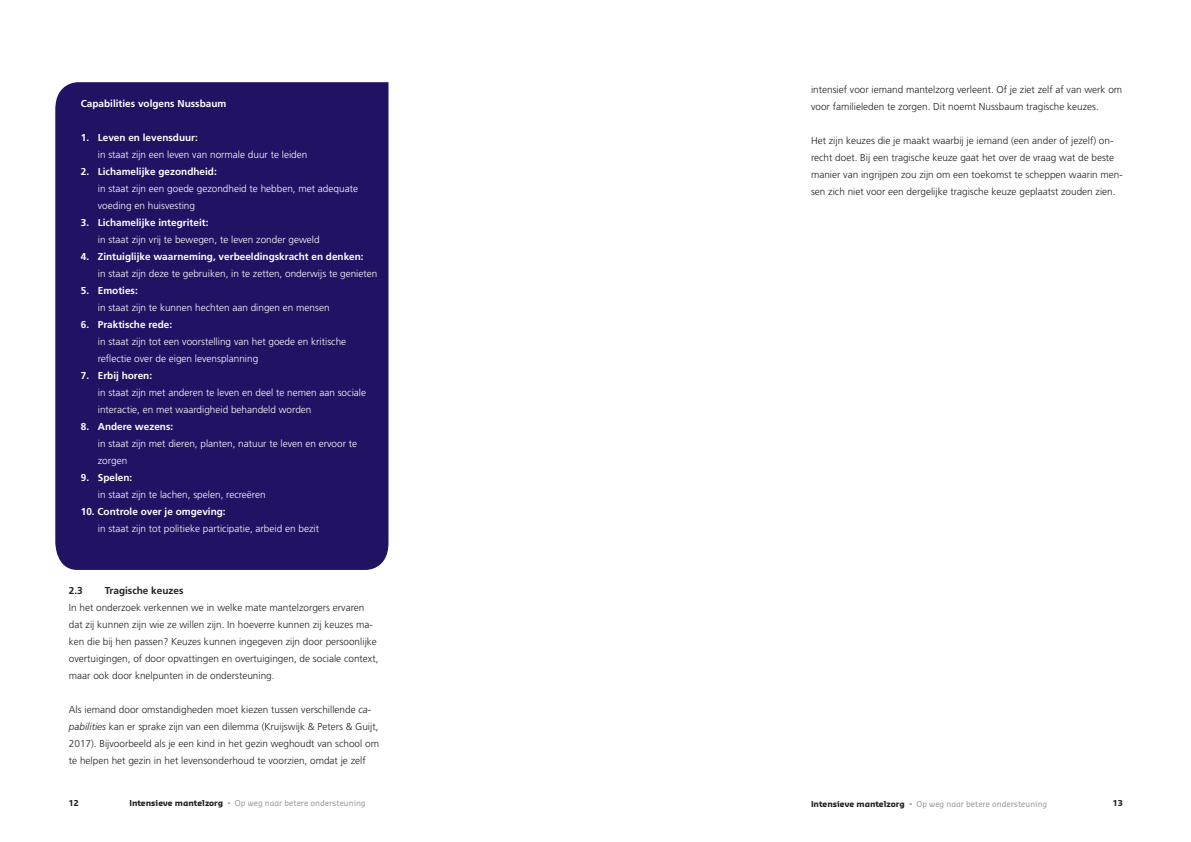
<style>
.page{position:relative;width:1191px;height:842px;background:#fff}
.page>*{position:absolute;margin:0;border:0;box-sizing:border-box;transform-origin:0 0}
.t1{font:300 10px/17px "Frutiger LT Std";color:#231f20}
.t2{font:300 10px/17px "Frutiger LT Std";color:#fff}
.t3{font:700 10px "Frutiger LT Std";color:#fff}
.t4{font:700 10px "Frutiger LT Std";color:#231f20}
.t5{font:8px "Sansa Pro";color:#939598}
.t6{font:700 8px "Sansa";color:#231f20}
.s1{font-style:italic}
.s2{font-family:"Sansa";font-weight:700;color:#231f20}
.s3{color:#231f20}
</style>
<div class="page">
<div style="left:55px;top:82px;width:333px;height:488px;background:#221263"></div>
<p class="t3" style="left:81px;top:98px;width:147px">Capabilities volgens Nussbaum</p>
<p class="t3" style="left:81px;top:132px;width:119px">1. Leven en levensduur:</p>
<p class="t2" style="left:98px;top:147px;width:211px">in staat zijn een leven van normale duur te leiden</p>
<p class="t3" style="left:81px;top:166px;width:137px">2. Lichamelijke gezondheid:</p>
<p class="t2" style="left:98px;top:181px;width:262px">in staat zijn een goede gezondheid te hebben, met adequate voeding en huisvesting</p>
<p class="t3" style="left:81px;top:217px;width:129px">3. Lichamelijke integriteit:</p>
<p class="t2" style="left:98px;top:232px;width:223px">in staat zijn vrij te bewegen, te leven zonder geweld</p>
<p class="t3" style="left:81px;top:251px;width:284px">4. Zintuiglijke waarneming, verbeeldingskracht en denken:</p>
<p class="t2" style="left:98px;top:266px;width:281px">in staat zijn deze te gebruiken, in te zetten, onderwijs te genieten</p>
<p class="t3" style="left:81px;top:285px;width:59px">5. Emoties:</p>
<p class="t2" style="left:98px;top:300px;width:233px">in staat zijn te kunnen hechten aan dingen en mensen</p>
<p class="t3" style="left:81px;top:319px;width:93px">6. Praktische rede:</p>
<p class="t2" style="left:98px;top:334px;width:250px">in staat zijn tot een voorstelling van het goede en kritische reflectie over de eigen levensplanning</p>
<p class="t3" style="left:81px;top:370px;width:73px">7. Erbij horen:</p>
<p class="t2" style="left:98px;top:385px;width:270px">in staat zijn met anderen te leven en deel te nemen aan sociale interactie, en met waardigheid behandeld worden</p>
<p class="t3" style="left:81px;top:421px;width:94px">8. Andere wezens:</p>
<p class="t2" style="left:98px;top:436px;width:261px">in staat zijn met dieren, planten, natuur te leven en ervoor te zorgen</p>
<p class="t3" style="left:81px;top:472px;width:53px">9. Spelen:</p>
<p class="t2" style="left:98px;top:487px;width:169px">in staat zijn te lachen, spelen, recreëren</p>
<p class="t3" style="left:81px;top:506px;width:146px">10. Controle over je omgeving:</p>
<p class="t2" style="left:98px;top:521px;width:223px">in staat zijn tot politieke participatie, arbeid en bezit</p>
<p class="t4" style="left:69px;top:585px;width:15px">2.3</p>
<p class="t4" style="left:105px;top:585px;width:80px">Tragische keuzes</p>
<p class="t1" style="left:69px;top:599px;width:311px">In het onderzoek verkennen we in welke mate mantelzorgers ervaren dat zij kunnen zijn wie ze willen zijn. In hoeverre kunnen zij keuzes ma&shy;ken die bij hen passen? Keuzes kunnen ingegeven zijn door persoonlijke overtuigingen, of door opvattingen en overtuigingen, de sociale context, maar ook door knelpunten in de ondersteuning.</p>
<p class="t1" style="left:69px;top:701px;width:312px">Als iemand door omstandigheden moet kiezen tussen verschillende <span class="s1">ca&shy;pabilities</span> kan er sprake zijn van een dilemma (Kruijswijk &amp; Peters &amp; Guijt, 2017). Bijvoorbeeld als je een kind in het gezin weghoudt van school om te helpen het gezin in het levensonderhoud te voorzien, omdat je zelf</p>
<p class="t1" style="left:811px;top:81px;width:313px">intensief voor iemand mantelzorg verleent. Of je ziet zelf af van werk om voor familieleden te zorgen. Dit noemt Nussbaum tragische keuzes.</p>
<p class="t1" style="left:811px;top:132px;width:313px">Het zijn keuzes die je maakt waarbij je iemand (een ander of jezelf) on&shy;recht doet. Bij een tragische keuze gaat het over de vraag wat de beste manier van ingrijpen zou zijn om een toekomst te scheppen waarin men&shy;sen zich niet voor een dergelijke tragische keuze geplaatst zouden zien.</p>
<p class="t6" style="left:69px;top:798px;width:11px">12</p>
<p class="t6" style="left:1113px;top:798px;width:11px">13</p>
<p class="t5" style="left:129px;top:798px;width:238px"><span class="s2">Intensieve mantelzorg</span> <span class="s3">-</span> Op weg naar betere ondersteuning</p>
<p class="t5" style="left:811px;top:798px;width:238px"><span class="s2">Intensieve mantelzorg</span> <span class="s3">-</span> Op weg naar betere ondersteuning</p>
</div>
